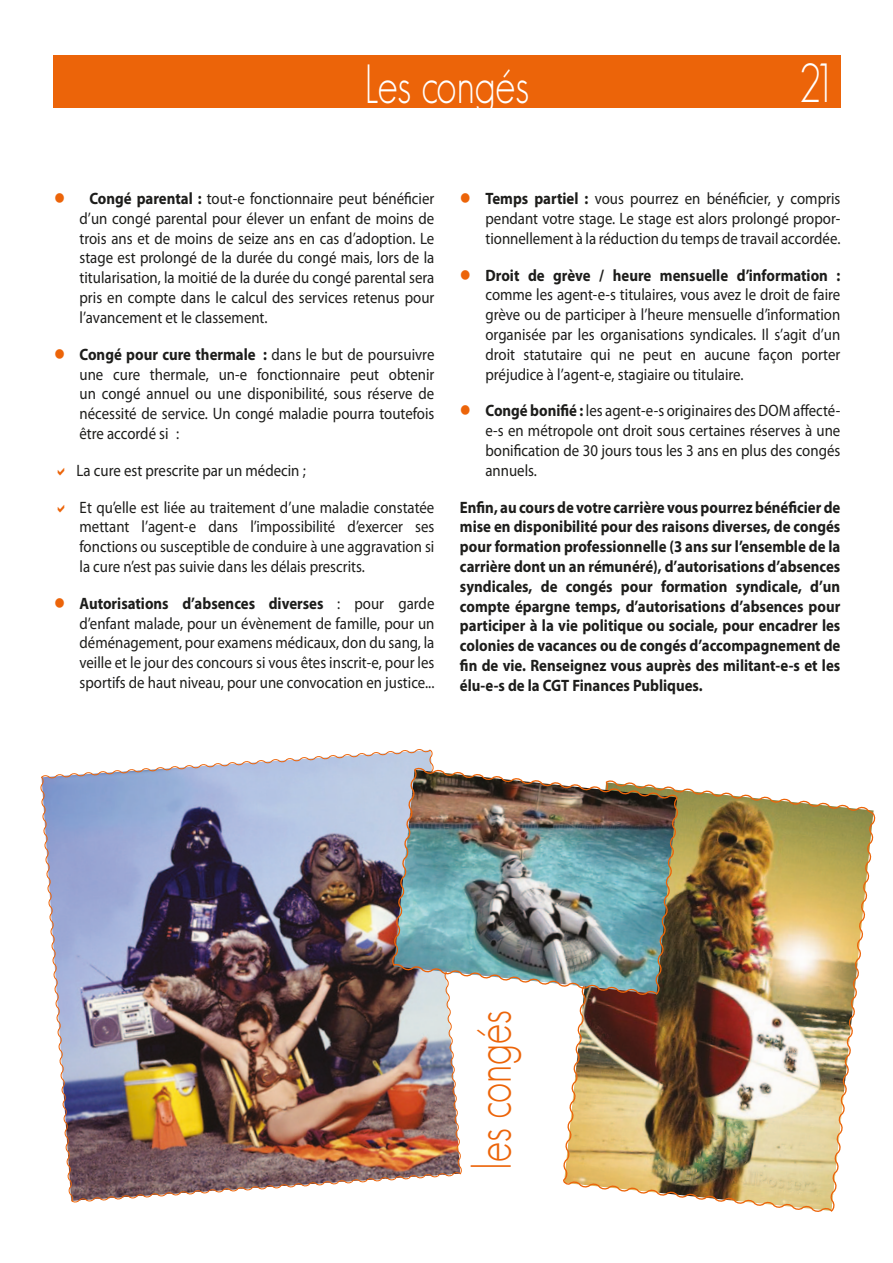
<style>
.page{position:relative;width:893px;height:1263px;background:#fff}
.page>*{position:absolute;margin:0;border:0;box-sizing:border-box;transform-origin:0 0}
.times{font:300 54px "Geosans";color:#fff;scale:.75 1}
.times-2{font:300 54px "Geosans";color:#ec6409;scale:.75 1}
.Normal_e{font:16.5px/19.8px "Myriad Pro";color:#1d1d1b;text-align:justify;scale:.9 1}
.Normal_e-2{font:700 16.5px/19.8px "Myriad Pro";color:#1d1d1b;text-align:justify;scale:.9 1}
.s1{color:#ec6409}
.s2{font-weight:700}
</style>
<div class="page">
<div style="left:53px;top:55px;width:787px;height:53px;background:#ec6409"></div>
<img style="left:40px;top:749px;width:422px;height:454px">
<img style="left:563px;top:788px;width:313px;height:424px">
<img style="left:391px;top:766px;width:288px;height:230px">
<p class="times" style="left:365px;top:55px;width:220px">Les congés</p>
<p class="times" style="left:799px;top:53px;width:50px">21</p>
<p class="Normal_e" style="left:80px;top:188px;width:396px;text-indent:-26px"><span class="s1">●</span> <span class="s2">Congé parental :</span> tout-e fonctionnaire peut bénéficier d’un congé parental pour élever un enfant de moins de trois ans et de moins de seize ans en cas d’adoption. Le stage est prolongé de la durée du congé mais, lors de la titularisation, la moitié de la durée du congé parental sera pris en compte dans le calcul des services retenus pour l’avancement et le classement.</p>
<p class="Normal_e" style="left:80px;top:344px;width:396px;text-indent:-26px"><span class="s1">●</span> <span class="s2">Congé pour cure thermale :</span> dans le but de poursuivre une cure thermale, un-e fonctionnaire peut obtenir un congé annuel ou une disponibilité, sous réserve de nécessité de service. Un congé maladie pourra toutefois être accordé si :</p>
<p class="Normal_e" style="left:76px;top:460px;width:256px">La cure est prescrite par un médecin ;</p>
<p class="Normal_e" style="left:80px;top:497px;width:396px">Et qu’elle est liée au traitement d’une maladie constatée mettant l’agent-e dans l’impossibilité d’exercer ses fonctions ou susceptible de conduire à une aggravation si la cure n’est pas suivie dans les délais prescrits.</p>
<p class="Normal_e" style="left:80px;top:593px;width:396px;text-indent:-26px"><span class="s1">●</span> <span class="s2">Autorisations d’absences diverses</span> : pour garde d’enfant malade, pour un évènement de famille, pour un déménagement, pour examens médicaux, don du sang, la veille et le jour des concours si vous êtes inscrit-e, pour les sportifs de haut niveau, pour une convocation en justice...</p>
<p class="Normal_e" style="left:485px;top:188px;width:396px;text-indent:-26px"><span class="s1">●</span> <span class="s2">Temps partiel :</span> vous pourrez en bénéficier, y compris pendant votre stage. Le stage est alors prolongé propor&shy;tionnellement à la réduction du temps de travail accordée.</p>
<p class="Normal_e" style="left:485px;top:265px;width:396px;text-indent:-26px"><span class="s1">●</span> <span class="s2">Droit de grève / heure mensuelle d’information : </span>comme les agent-e-s titulaires, vous avez le droit de faire grève ou de participer à l’heure mensuelle d’information organisée par les organisations syndicales. Il s’agit d’un droit statutaire qui ne peut en aucune façon porter préjudice à l’agent-e, stagiaire ou titulaire.</p>
<p class="Normal_e" style="left:485px;top:401px;width:396px;text-indent:-26px"><span class="s1">●</span> <span class="s2">Congé bonifié :</span> les agent-e-s originaires des DOM affecté&shy;e-s en métropole ont droit sous certaines réserves à une bonification de 30 jours tous les 3 ans en plus des congés annuels.</p>
<p class="Normal_e-2" style="left:460px;top:496px;width:424px">Enfin, au cours de votre carrière vous pourrez bénéficier de mise en disponibilité pour des raisons diverses, de congés pour formation professionnelle (3 ans sur l’ensemble de la carrière dont un an rémunéré), d’autorisations d’absences syndicales, de congés pour formation syndicale, d’un compte épargne temps, d’autorisations d’absences pour participer à la vie politique ou sociale, pour encadrer les colonies de vacances ou de congés d’accompagnement de fin de vie. Renseignez vous auprès des militant-e-s et les élu-e-s de la CGT Finances Publiques.</p>
<p class="times-2" style="left:462px;top:1170px;width:213px;rotate:-90deg">les congés</p>
</div>
